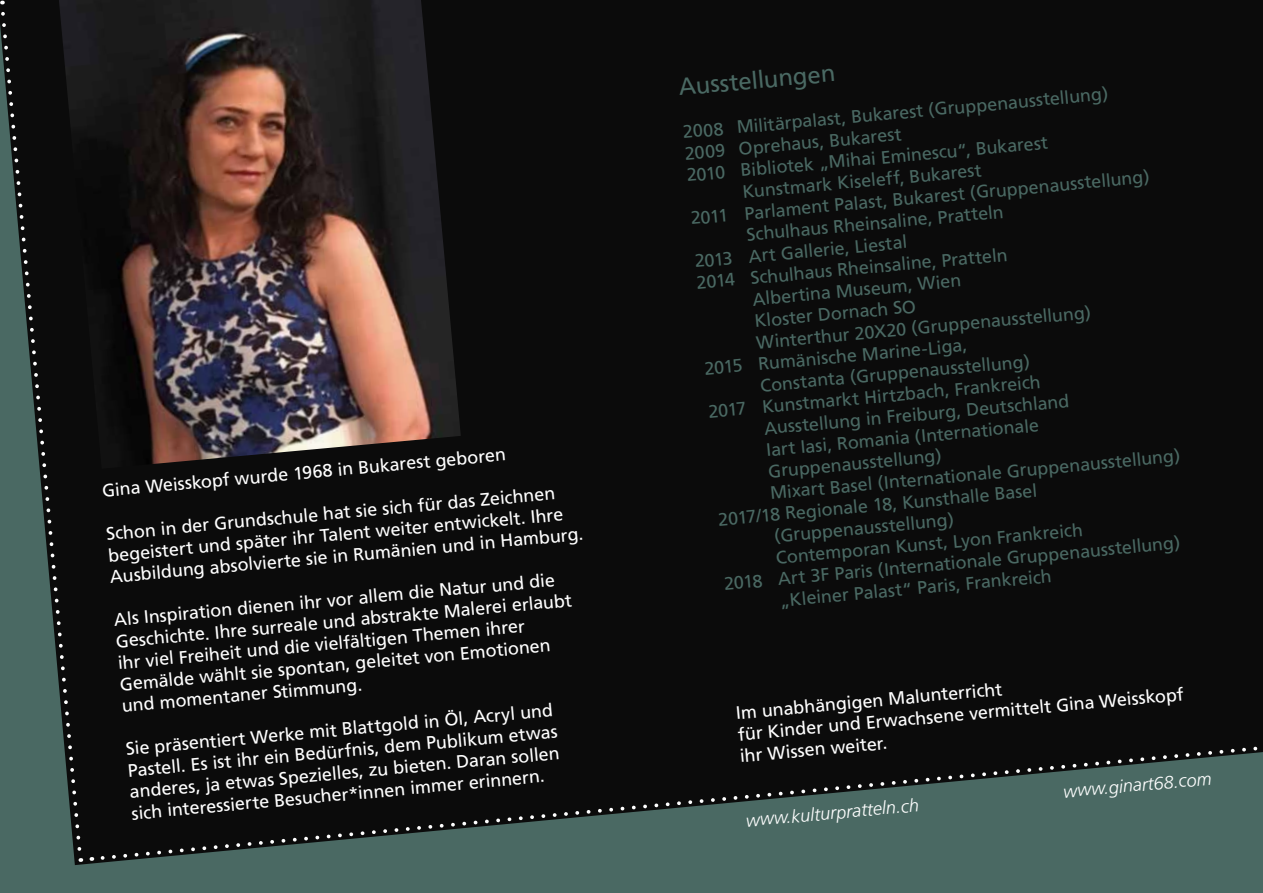
<style>
.page{position:relative;width:1263px;height:893px;background:#0b0b0b}
.page>*{position:absolute;margin:0;border:0;box-sizing:border-box;transform-origin:0 0}
.t1{font:24px "Frutiger";color:#4a6963}
.t2{font:18px "Frutiger";color:#4a6963}
.t3{font:18px/21.6px "Frutiger";color:#fff}
.t4{font:italic 300 18px "Frutiger";color:#fff}
</style>
<div class="page">
<img style="left:59px;top:0;width:402px;height:464px">
<svg style="left:1px;top:10px;width:84px;height:454px"></svg>
<svg style="left:77px;top:752px;width:1186px;height:141px;fill:#4a6963"></svg>
<svg style="left:0;top:23px;width:77px;height:870px;fill:#4a6963"></svg>
<p class="t3" style="left:101px;top:479px;width:407px;rotate:-5deg">Gina Weisskopf wurde 1968 in Bukarest geboren</p>
<p class="t3" style="left:105px;top:522px;width:477px;rotate:-5deg">Schon in der Grundschule hat sie sich für das Zeichnen begeistert und später ihr Talent weiter entwickelt. Ihre<br>Ausbildung absolvierte sie in Rumänien und in Hamburg.</p>
<p class="t3" style="left:113px;top:608px;width:459px;rotate:-5deg">Als Inspiration dienen ihr vor allem die Natur und die Geschichte. Ihre surreale und abstrakte Malerei erlaubt ihr viel Freiheit und die vielfältigen Themen ihrer Gemälde wählt sie spontan, geleitet von Emotionen und momentaner Stimmung.</p>
<p class="t3" style="left:125px;top:737px;width:433px;rotate:-5deg">Sie präsentiert Werke mit Blattgold in Öl, Acryl und Pastell. Es ist ihr ein Bedürfnis, dem Publikum etwas anderes, ja etwas Spezielles, zu bieten. Daran sollen sich interessierte Besucher*innen immer erinnern.</p>
<h1 class="t1" style="left:678px;top:73px;width:159px;rotate:-5deg">Ausstellungen</h1>
<p class="t2" style="left:682px;top:121px;width:428px;rotate:-5deg">2008 Militärpalast, Bukarest (Gruppenausstellung)</p>
<p class="t2" style="left:684px;top:143px;width:219px;rotate:-5deg">2009 Oprehaus, Bukarest</p>
<p class="t2" style="left:686px;top:164px;width:364px;rotate:-5deg">2010 Bibliotek „Mihai Eminescu“, Bukarest</p>
<p class="t2" style="left:742px;top:181px;width:241px;rotate:-5deg">Kunstmark Kiseleff, Bukarest</p>
<p class="t2" style="left:690px;top:207px;width:462px;rotate:-5deg">2011 Parlament Palast, Bukarest (Gruppenausstellung)</p>
<p class="t2" style="left:746px;top:224px;width:260px;rotate:-5deg">Schulhaus Rheinsaline, Pratteln</p>
<p class="t2" style="left:694px;top:250px;width:215px;rotate:-5deg">2013 Art Gallerie, Liestal</p>
<p class="t2" style="left:696px;top:272px;width:314px;rotate:-5deg">2014 Schulhaus Rheinsaline, Pratteln</p>
<p class="t2" style="left:751px;top:288px;width:211px;rotate:-5deg">Albertina Museum, Wien</p>
<p class="t2" style="left:753px;top:310px;width:164px;rotate:-5deg">Kloster Dornach SO</p>
<p class="t2" style="left:755px;top:331px;width:337px;rotate:-5deg">Winterthur 20X20 (Gruppenausstellung)</p>
<p class="t2" style="left:704px;top:358px;width:265px;rotate:-5deg">2015 Rumänische Marine-Liga,</p>
<p class="t2" style="left:759px;top:374px;width:272px;rotate:-5deg">Constanta (Gruppenausstellung)</p>
<p class="t2" style="left:707px;top:401px;width:335px;rotate:-5deg">2017 Kunstmarkt Hirtzbach, Frankreich</p>
<p class="t2" style="left:763px;top:417px;width:308px;rotate:-5deg">Ausstellung in Freiburg, Deutschland</p>
<p class="t2" style="left:765px;top:439px;width:275px;rotate:-5deg">Iart Iasi, Romania (Internationale</p>
<p class="t2" style="left:769px;top:482px;width:413px;rotate:-5deg">Mixart Basel (Internationale Gruppenausstellung)</p>
<p class="t2" style="left:767px;top:460px;width:176px;rotate:-5deg">Gruppenausstellung)</p>
<p class="t2" style="left:717px;top:508px;width:322px;rotate:-5deg">2017/18 Regionale 18, Kunsthalle Basel</p>
<p class="t2" style="left:773px;top:525px;width:182px;rotate:-5deg">(Gruppenausstellung)</p>
<p class="t2" style="left:775px;top:546px;width:309px;rotate:-5deg">Contemporan Kunst, Lyon Frankreich</p>
<p class="t2" style="left:723px;top:572px;width:459px;rotate:-5deg">2018 Art 3F Paris (Internationale Gruppenausstellung)</p>
<p class="t2" style="left:779px;top:589px;width:274px;rotate:-5deg">„Kleiner Palast“ Paris, Frankreich</p>
<p class="t3" style="left:735px;top:701px;width:449px;rotate:-5deg">Im unabhängigen Malunterricht<br>für Kinder und Erwachsene vermittelt Gina Weisskopf ihr Wissen weiter.</p>
<p class="t4" style="left:745px;top:810px;width:175px;rotate:-5deg">www.kulturpratteln.ch</p>
<p class="t4" style="left:1062px;top:781px;width:150px;rotate:-5deg">www.ginart68.com</p>
</div>
